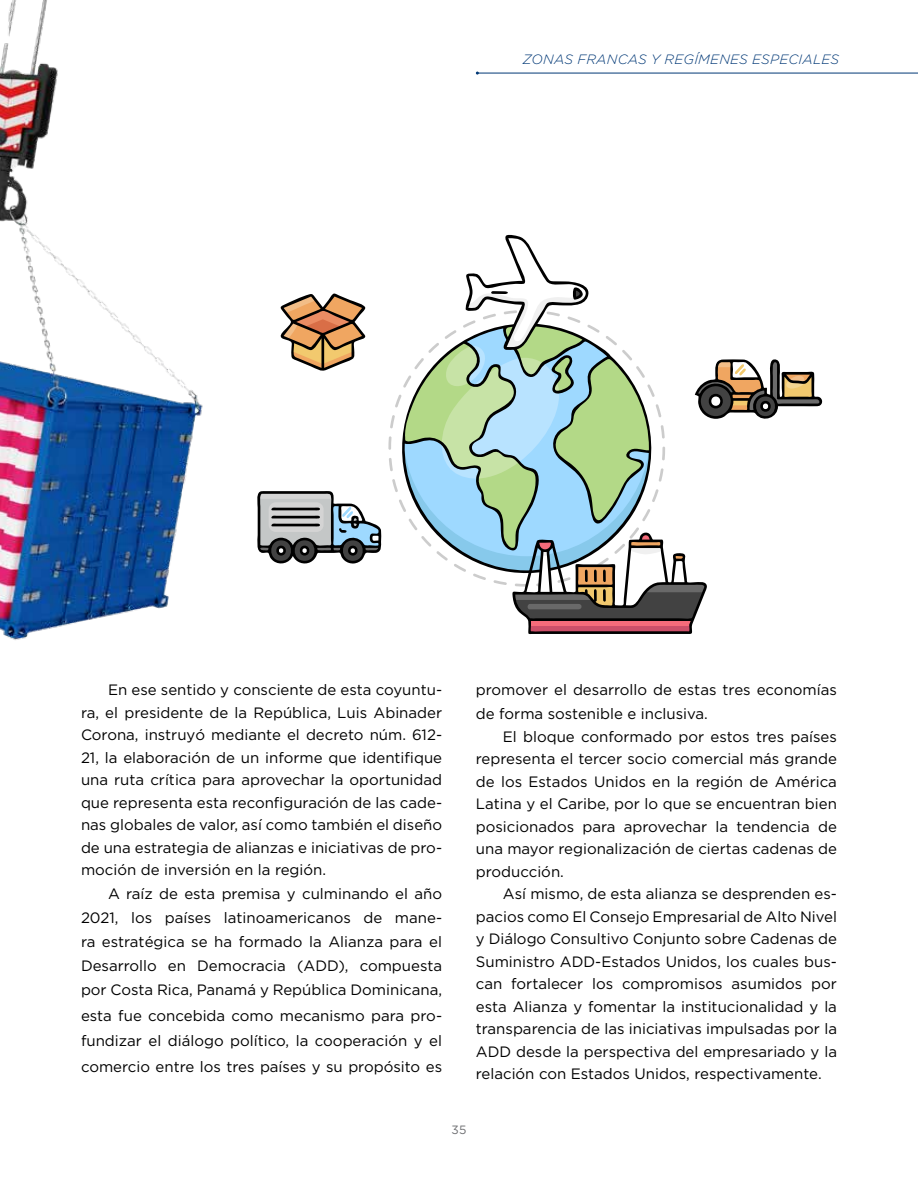
<style>
.page{position:relative;width:918px;height:1188px;background:#fff}
.page>*{position:absolute;margin:0;border:0;box-sizing:border-box;transform-origin:0 0}
.t1{font:15px/22.5px "Gotham Pro";color:#000;text-align:justify}
.t2{font:italic 300 13.5px "Gotham Pro";letter-spacing:.02em;color:#003876}
.t3{font:12px "Gotham Pro";color:#6d6e71}
</style>
<div class="page">
<hr style="left:477px;top:73px;width:441px;height:1px;background:#003876">
<img style="left:0;top:0;width:203px;height:640px">
<svg style="left:280px;top:293px;width:86px;height:78px"></svg>
<svg style="left:257px;top:491px;width:125px;height:73px"></svg>
<svg style="left:403px;top:234px;width:420px;height:400px"></svg>
<p class="t2" style="left:523px;top:52px;width:318px">ZONAS FRANCAS Y REGÍMENES ESPECIALES</p>
<p class="t1" style="left:81px;top:679px;width:363px;text-indent:27px">En ese sentido y consciente de esta coyuntu&shy;ra, el presidente de la República, Luis Abinader Corona, instruyó mediante el decreto núm. 612- 21, la elaboración de un informe que identifique una ruta crítica para aprovechar la oportunidad que representa esta reconfiguración de las cade&shy;nas globales de valor, así como también el diseño de una estrategia de alianzas e iniciativas de pro&shy;moción de inversión en la región.</p>
<p class="t1" style="left:81px;top:882px;width:363px;line-height:24px;text-indent:27px">A raíz de esta premisa y culminando el año 2021, los países latinoamericanos de mane&shy;ra estratégica se ha formado la Alianza para el Desarrollo en Democracia (ADD), compuesta por Costa Rica, Panamá y República Dominicana,</p>
<p class="t1" style="left:81px;top:1003px;width:363px;line-height:25.5px">esta fue concebida como mecanismo para pro&shy;fundizar el diálogo político, la cooperación y el comercio entre los tres países y su propósito es</p>
<p class="t1" style="left:476px;top:678px;width:363px;line-height:24px">promover el desarrollo de estas tres economías de forma sostenible e inclusiva.</p>
<p class="t1" style="left:476px;top:725px;width:363px;text-indent:27px">El bloque conformado por estos tres países representa el tercer socio comercial más grande de los Estados Unidos en la región de América Latina y el Caribe, por lo que se encuentran bien posicionados para aprovechar la tendencia de una mayor regionalización de ciertas cadenas de producción.</p>
<p class="t1" style="left:476px;top:883px;width:363px;text-indent:27px">Así mismo, de esta alianza se desprenden es&shy;pacios como El Consejo Empresarial de Alto Nivel y Diálogo Consultivo Conjunto sobre Cadenas de Suministro ADD-Estados Unidos, los cuales bus&shy;can fortalecer los compromisos asumidos por esta Alianza y fomentar la institucionalidad y la transparencia de las iniciativas impulsadas por la ADD desde la perspectiva del empresariado y la relación con Estados Unidos, respectivamente.</p>
<p class="t3" style="left:452px;top:1123px;width:16px">35</p>
</div>
